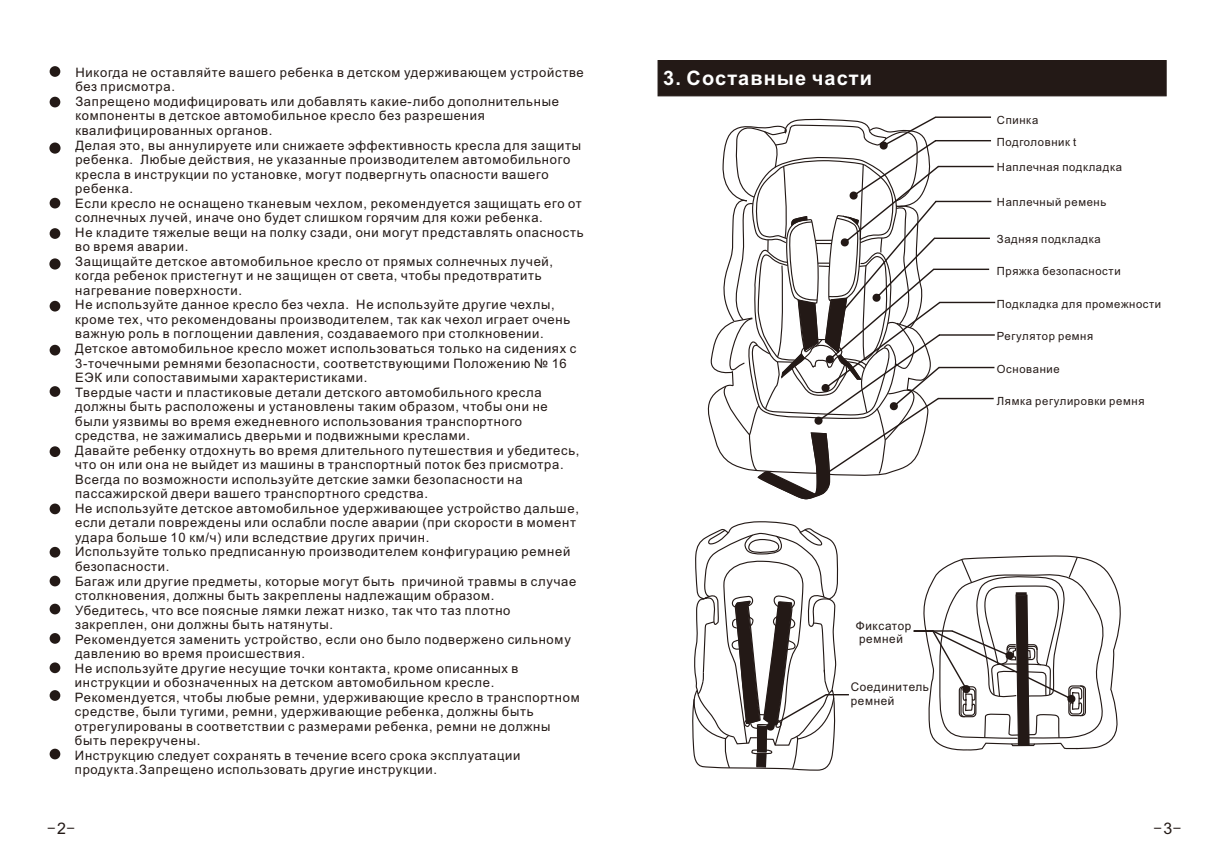
<style>
.page{position:relative;width:1225px;height:851px;background:#fff}
.page>*{position:absolute;margin:0;border:0;box-sizing:border-box;transform-origin:0 0}
.t1{font:700 20px "Arial";letter-spacing:.055em;color:#fff}
.t2{font:16px "Sim Hei";color:#231916}
.t3{font:13px/14.6px "Arial";letter-spacing:.055em;color:#231916}
.t4{font:12px/13.4px "Arial";letter-spacing:.055em;color:#231916}
.t5{font:11.2px "Arial";letter-spacing:.055em;color:#231916}
.s1{font-family:"Arial"}
</style>
<div class="page">
<svg style="left:707px;top:116px;width:288px;height:384px"></svg>
<svg style="left:692px;top:521px;width:157px;height:250px"></svg>
<div style="left:50px;top:97px;width:10px;height:10px;background:#231916;border-radius:50%"></div>
<div style="left:50px;top:198px;width:10px;height:10px;background:#231916;border-radius:50%"></div>
<div style="left:50px;top:228px;width:10px;height:11px;background:#231916;border-radius:50%"></div>
<div style="left:50px;top:301px;width:10px;height:10px;background:#231916;border-radius:50%"></div>
<div style="left:50px;top:345px;width:10px;height:10px;background:#231916;border-radius:50%"></div>
<div style="left:50px;top:386px;width:10px;height:11px;background:#231916;border-radius:50%"></div>
<div style="left:50px;top:446px;width:10px;height:11px;background:#231916;border-radius:50%"></div>
<div style="left:50px;top:503px;width:10px;height:11px;background:#231916;border-radius:50%"></div>
<div style="left:50px;top:546px;width:10px;height:11px;background:#231916;border-radius:50%"></div>
<div style="left:50px;top:575px;width:10px;height:11px;background:#231916;border-radius:50%"></div>
<div style="left:50px;top:633px;width:10px;height:10px;background:#231916;border-radius:50%"></div>
<div style="left:50px;top:662px;width:10px;height:11px;background:#231916;border-radius:50%"></div>
<div style="left:50px;top:690px;width:10px;height:10px;background:#231916;border-radius:50%"></div>
<div style="left:50px;top:603px;width:10px;height:11px;background:#231916;border-radius:50%"></div>
<div style="left:657px;top:60px;width:509px;height:37px;background:#231916"></div>
<div style="left:50px;top:66px;width:10px;height:11px;background:#231916;border-radius:50%"></div>
<svg style="left:913px;top:555px;width:208px;height:196px"></svg>
<div style="left:49px;top:142px;width:12px;height:12px;background:#231916;border-radius:50%"></div>
<div style="left:49px;top:258px;width:12px;height:11px;background:#231916;border-radius:50%"></div>
<div style="left:50px;top:748px;width:10px;height:11px;background:#231916;border-radius:50%"></div>
<p class="t3" style="left:75px;top:66px;width:510px">Никогда не оставляйте вашего ребенка в детском удерживающем устройстве без присмотра.<br>Запрещено модифицировать или добавлять какие-либо дополнительные компоненты в детское автомобильное кресло без разрешения квалифицированных органов.<br>Делая это, вы аннулируете или снижаете эффективность кресла для защиты ребенка. Любые действия, не указанные производителем автомобильного кресла в инструкции по установке, могут подвергнуть опасности вашего ребенка.<br>Если кресло не оснащено тканевым чехлом, рекомендуется защищать его от солнечных лучей, иначе оно будет слишком горячим для кожи ребенка.<br>Не кладите тяжелые вещи на полку сзади, они могут представлять опасность во время аварии.<br>Защищайте детское автомобильное кресло от прямых солнечных лучей, когда ребенок пристегнут и не защищен от света, чтобы предотвратить нагревание поверхности.<br>Не используйте данное кресло без чехла. Не используйте другие чехлы, кроме тех, что рекомендованы производителем, так как чехол играет очень важную роль в поглощении давления, создаваемого при столкновении.<br>Детское автомобильное кресло может использоваться только на сидениях с 3-точечными ремнями безопасности, соответствующими Положению № 16<br>ЕЭК или сопоставимыми характеристиками.<br>Твердые части и пластиковые детали детского автомобильного кресла должны быть расположены и установлены таким образом, чтобы они не были уязвимы во время ежедневного использования транспортного средства, не зажимались дверьми и подвижными креслами.<br>Давайте ребенку отдохнуть во время длительного путешествия и убедитесь, что он или она не выйдет из машины в транспортный поток без присмотра.<br>Всегда по возможности используйте детские замки безопасности на пассажирской двери вашего транспортного средства.<br>Не используйте детское автомобильное удерживающее устройство дальше, если детали повреждены или ослабли после аварии (при скорости в момент удара больше 10 км/ч) или вследствие других причин.<br>Используйте только предписанную производителем конфигурацию ремней безопасности.<br>Багаж или другие предметы, которые могут быть причиной травмы в случае столкновения, должны быть закреплены надлежащим образом.<br>Убедитесь, что все поясные лямки лежат низко, так что таз плотно закреплен, они должны быть натянуты.<br>Рекомендуется заменить устройство, если оно было подвержено сильному давлению во время происшествия.<br>Не используйте другие несущие точки контакта, кроме описанных в инструкции и обозначенных на детском автомобильном кресле.<br>Рекомендуется, чтобы любые ремни, удерживающие кресло в транспортном средстве, были тугими, ремни, удерживающие ребенка, должны быть отрегулированы в соответствии с размерами ребенка, ремни не должны быть перекручены.<br>Инструкцию следует сохранять в течение всего срока эксплуатации продукта.Запрещено использовать другие инструкции.</p>
<p class="t2" style="left:47px;top:820px;width:29px">-<span class="s1">2</span>-</p>
<h1 class="t1" style="left:663px;top:70px;width:210px">3. Составные части</h1>
<p class="t5" style="left:997px;top:116px;width:43px">Спинка</p>
<p class="t5" style="left:997px;top:138px;width:81px">Подголовник t</p>
<p class="t5" style="left:997px;top:163px;width:127px">Наплечная подкладка</p>
<p class="t5" style="left:997px;top:198px;width:111px">Наплечный ремень</p>
<p class="t5" style="left:997px;top:234px;width:105px">Задняя подкладка</p>
<p class="t5" style="left:997px;top:266px;width:125px">Пряжка безопасности</p>
<p class="t5" style="left:997px;top:300px;width:166px">Подкладка для промежности</p>
<p class="t5" style="left:997px;top:332px;width:98px">Регулятор ремня</p>
<p class="t5" style="left:997px;top:364px;width:64px">Основание</p>
<p class="t5" style="left:997px;top:396px;width:149px">Лямка регулировки ремня</p>
<p class="t4" style="left:856px;top:620px;width:57px">Фиксатор ремней</p>
<p class="t4" style="left:850px;top:681px;width:80px">Соединитель ремней</p>
<p class="t2" style="left:1153px;top:820px;width:29px">-<span class="s1">3</span>-</p>
</div>
